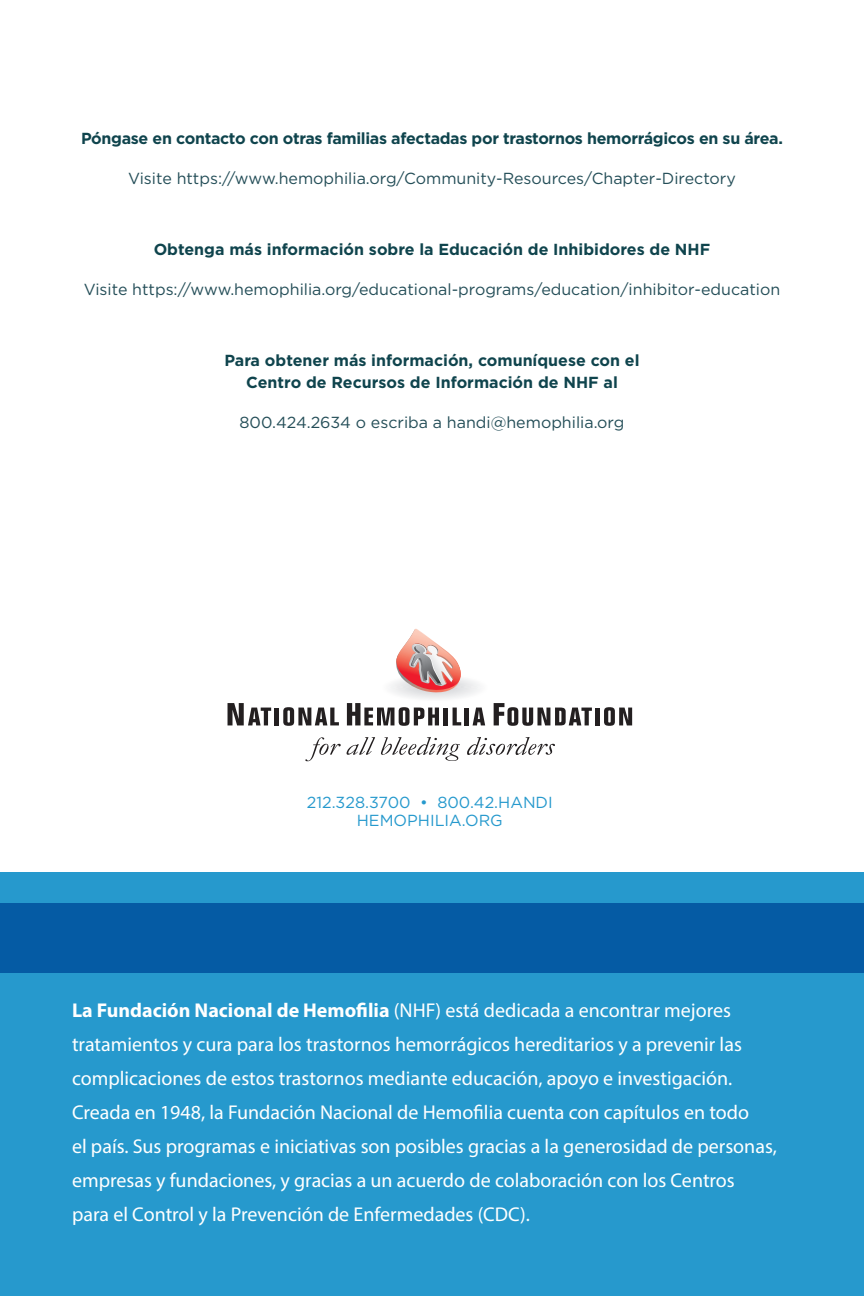
<style>
.page{position:relative;width:864px;height:1296px;background:#fff}
.page>*{position:absolute;margin:0;border:0;box-sizing:border-box;transform-origin:0 0}
.t1{font:20px/34px "Myriad Pro";color:#fff}
.t2{font:16px "Gotham";color:#244e58}
.t3{font:700 16px/22px "Gotham";color:#0f444d;text-align:center}
.t4{font:700 16px "Gotham";letter-spacing:-.02em;color:#0f444d}
.t5{font:16px "Gotham";color:#2699cd}
.s1{font-weight:700}
</style>
<div class="page">
<div style="left:404px;top:679px;width:61px;height:16px;border:1px solid #e6e7e9;border-radius:50%"></div>
<div style="left:403px;top:679px;width:63px;height:17px;border:1px solid #e7e8e9;border-radius:50%"></div>
<div style="left:403px;top:678px;width:64px;height:18px;border:1px solid #e8e9ea;border-radius:50%"></div>
<div style="left:402px;top:678px;width:66px;height:18px;border:1px solid #e9eaeb;border-radius:50%"></div>
<div style="left:401px;top:678px;width:68px;height:18px;border:1px solid #eaebec;border-radius:50%"></div>
<div style="left:400px;top:678px;width:70px;height:19px;border:1px solid #ebebed;border-radius:50%"></div>
<div style="left:398px;top:677px;width:73px;height:20px;border:1px solid #ededee;border-radius:50%"></div>
<div style="left:397px;top:677px;width:75px;height:20px;border:1px solid #eeeeef;border-radius:50%"></div>
<div style="left:397px;top:677px;width:76px;height:21px;border:1px solid #efeff0;border-radius:50%"></div>
<div style="left:396px;top:677px;width:78px;height:21px;border:1px solid #f0f0f1;border-radius:50%"></div>
<div style="left:395px;top:677px;width:80px;height:21px;border:1px solid #f0f1f2;border-radius:50%"></div>
<div style="left:394px;top:676px;width:82px;height:22px;border:1px solid #f1f2f3;border-radius:50%"></div>
<div style="left:393px;top:676px;width:84px;height:23px;border:1px solid #f2f3f4;border-radius:50%"></div>
<div style="left:392px;top:676px;width:86px;height:23px;border:1px solid #f3f4f4;border-radius:50%"></div>
<div style="left:391px;top:676px;width:88px;height:23px;border:1px solid #f5f5f6;border-radius:50%"></div>
<div style="left:388px;top:675px;width:94px;height:25px;border:1px solid #f8f8f9;border-radius:50%"></div>
<div style="left:385px;top:674px;width:100px;height:27px;border:1px solid #fcfcfc;border-radius:50%"></div>
<div style="left:382px;top:673px;width:106px;height:29px;border:1px solid #fff;border-radius:50%"></div>
<svg style="left:396px;top:629px;width:68px;height:64px"></svg>
<svg style="left:228px;top:703px;width:43px;height:22px"></svg>
<hr style="left:275px;top:708px;width:4px;height:17px;background:#231f20">
<svg style="left:283px;top:707px;width:56px;height:19px"></svg>
<svg style="left:347px;top:703px;width:92px;height:23px"></svg>
<hr style="left:444px;top:708px;width:4px;height:17px;background:#231f20">
<svg style="left:453px;top:708px;width:8px;height:17px"></svg>
<hr style="left:465px;top:708px;width:4px;height:17px;background:#231f20">
<svg style="left:473px;top:708px;width:12px;height:17px"></svg>
<svg style="left:494px;top:703px;width:98px;height:23px"></svg>
<div style="left:595px;top:708px;width:5px;height:17px;background:#231f20"></div>
<svg style="left:604px;top:707px;width:28px;height:19px"></svg>
<svg style="left:305px;top:737px;width:36px;height:24px"></svg>
<svg style="left:347px;top:737px;width:28px;height:18px"></svg>
<svg style="left:381px;top:737px;width:79px;height:24px"></svg>
<svg style="left:467px;top:737px;width:88px;height:18px"></svg>
<div style="left:0;top:903px;width:864px;height:393px;background:#2699cd"></div>
<svg style="left:0;top:872px;width:864px;height:101px;background:#0f6eb0"></svg>
<p class="t4" style="left:81px;top:128px;width:703px">Póngase en contacto con otras familias afectadas por trastornos hemorrágicos en su área.</p>
<p class="t2" style="left:128px;top:169px;width:609px">Visite https://www.hemophilia.org/Community-Resources/Chapter-Directory</p>
<p class="t3" style="left:154px;top:239px;width:558px">Obtenga más información sobre la Educación de Inhibidores de NHF</p>
<p class="t2" style="left:84px;top:280px;width:698px">Visite https://www.hemophilia.org/educational-programs/education/inhibitor-education</p>
<p class="t3" style="left:224px;top:350px;width:417px">Para obtener más información, comuníquese con el<br>Centro de Recursos de Información de NHF al</p>
<p class="t2" style="left:240px;top:413px;width:386px">800.424.2634 o escriba a handi@hemophilia.org</p>
<p class="t5" style="left:307px;top:792px;width:247px">212.328.3700 • 800.42.HANDI</p>
<p class="t5" style="left:357px;top:810px;width:148px">HEMOPHILIA.ORG</p>
<p class="t1" style="left:72px;top:993px;width:706px"><span class="s1">La Fundación Nacional de Hemofilia</span> (NHF) está dedicada a encontrar mejores tratamientos y cura para los trastornos hemorrágicos hereditarios y a prevenir las complicaciones de estos trastornos mediante educación, apoyo e investigación.<br>Creada en 1948, la Fundación Nacional de Hemofilia cuenta con capítulos en todo<br>el país. Sus programas e iniciativas son posibles gracias a la generosidad de personas, empresas y fundaciones, y gracias a un acuerdo de colaboración con los Centros para el Control y la Prevención de Enfermedades (CDC).</p>
</div>
